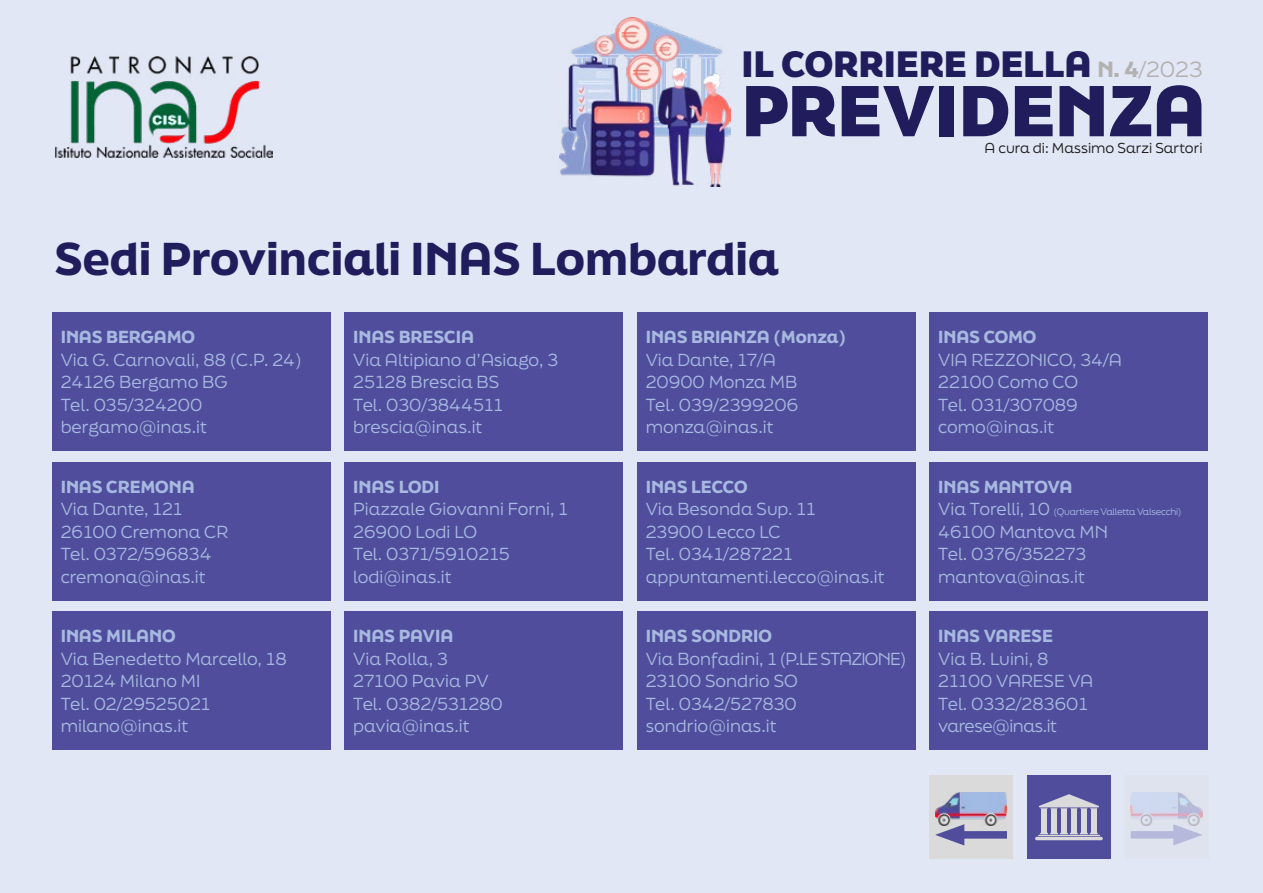
<style>
.page{position:relative;width:1263px;height:893px;background:#e2e7f6}
.page>*{position:absolute;margin:0;border:0;box-sizing:border-box;transform-origin:0 0}
.t1{font:800 67.95px "Final Six";color:#211d5c}
.t2{font:900 43.5px "Final Six";color:#211d5c}
.t3{font:800 34.65px "Final Six";color:#211d5c}
.t4{font:20.85px "Final Six";color:#b3b2b2}
.t5{font:16.5px "Final Six";color:#a7b9e0}
.t6{font:900 16.5px "Final Six";letter-spacing:-.005em;color:#a7b9e0}
.t7{font:16.5px "Final Six";letter-spacing:-.03em;color:#a7b9e0}
.t8{font:13.65px "Final Six";color:#1d1d1b}
.t9{font:9px "Final Six";letter-spacing:-.03em;color:#a7b9e0}
.s1{font-weight:900}
.s2{font-size:16.5px}
</style>
<div class="page">
<img style="left:55px;top:54px;width:217px;height:104px">
<img style="left:560px;top:18px;width:170px;height:169px">
<div style="left:1027px;top:775px;width:83px;height:84px;background:#4f4d9c"></div>
<svg style="left:1038px;top:794px;width:61px;height:40px"></svg>
<hr style="left:1038px;top:835px;width:62px;height:1px;background:#dadada">
<hr style="left:1035px;top:837px;width:68px;height:3px;background:#dadada;border-radius:2px">
<div style="left:1125px;top:775px;width:83px;height:84px;background:#dfe3ed"></div>
<img style="left:1131px;top:793px;width:71px;height:33px">
<div style="left:1131px;top:831px;width:54px;height:8px;background:#b6b9db"></div>
<svg style="left:1173px;top:824px;width:29px;height:21px"></svg>
<div style="left:930px;top:775px;width:83px;height:84px;background:#dadada"></div>
<img style="left:935px;top:793px;width:72px;height:33px">
<div style="left:952px;top:831px;width:55px;height:8px;background:#4f4d9c"></div>
<svg style="left:935px;top:824px;width:29px;height:21px"></svg>
<div style="left:52px;top:313px;width:279px;height:138px;background:#4f4d9c"></div>
<div style="left:52px;top:462px;width:279px;height:138px;background:#4f4d9c"></div>
<div style="left:52px;top:611px;width:279px;height:138px;background:#4f4d9c"></div>
<div style="left:345px;top:313px;width:278px;height:138px;background:#4f4d9c"></div>
<div style="left:345px;top:462px;width:278px;height:138px;background:#4f4d9c"></div>
<div style="left:345px;top:611px;width:278px;height:138px;background:#4f4d9c"></div>
<div style="left:637px;top:313px;width:279px;height:138px;background:#4f4d9c"></div>
<div style="left:637px;top:462px;width:279px;height:138px;background:#4f4d9c"></div>
<div style="left:637px;top:611px;width:279px;height:138px;background:#4f4d9c"></div>
<div style="left:930px;top:313px;width:278px;height:138px;background:#4f4d9c"></div>
<div style="left:930px;top:462px;width:278px;height:138px;background:#4f4d9c"></div>
<div style="left:930px;top:611px;width:278px;height:138px;background:#4f4d9c"></div>
<h3 class="t3" style="left:741px;top:39px;width:352px">IL CORRIERE DELLA</h3>
<h1 class="t1" style="left:741px;top:61px;width:466px">PREVIDENZA</h1>
<p class="t8" style="left:984px;top:137px;width:220px">A cura di: Massimo Sarzi Sartori</p>
<p class="t4" style="left:1097px;top:54px;width:107px"><span class="s1">N. 4</span>/2023</p>
<p class="t2" style="left:54px;top:227px;width:726px">Sedi Provinciali INAS Lombardia</p>
<p class="t6" style="left:61px;top:325px;width:136px">INAS BERGAMO</p>
<p class="t5" style="left:61px;top:347px;width:242px">Via G. Carnovali, 88 (C.P. 24)</p>
<p class="t5" style="left:61px;top:370px;width:168px">24126 Bergamo BG</p>
<p class="t5" style="left:61px;top:392px;width:143px">Tel. 035/324200</p>
<p class="t5" style="left:61px;top:415px;width:148px">bergamo@inas.it</p>
<p class="t6" style="left:61px;top:474px;width:135px">INAS CREMONA</p>
<p class="t5" style="left:61px;top:497px;width:123px">Via Dante, 121</p>
<p class="t5" style="left:61px;top:519px;width:169px">26100 Cremona CR</p>
<p class="t5" style="left:61px;top:542px;width:152px">Tel. 0372/596834</p>
<p class="t5" style="left:61px;top:564px;width:146px">cremona@inas.it</p>
<p class="t6" style="left:61px;top:624px;width:116px">INAS MILANO</p>
<p class="t5" style="left:61px;top:646px;width:227px">Via Benedetto Marcello, 18</p>
<p class="t5" style="left:61px;top:669px;width:141px">20124 Milano MI</p>
<p class="t5" style="left:61px;top:691px;width:151px">Tel. 02/29525021</p>
<p class="t5" style="left:61px;top:714px;width:129px">milano@inas.it</p>
<p class="t6" style="left:353px;top:325px;width:122px">INAS BRESCIA</p>
<p class="t5" style="left:353px;top:347px;width:206px">Via Altipiano d’Asiago, 3</p>
<p class="t5" style="left:353px;top:370px;width:147px">25128 Brescia BS</p>
<p class="t5" style="left:353px;top:392px;width:151px">Tel. 030/3844511</p>
<p class="t5" style="left:353px;top:415px;width:131px">brescia@inas.it</p>
<p class="t6" style="left:353px;top:474px;width:88px">INAS LODI</p>
<p class="t5" style="left:353px;top:497px;width:216px">Piazzale Giovanni Forni, 1</p>
<p class="t5" style="left:353px;top:519px;width:125px">26900 Lodi LO</p>
<p class="t5" style="left:353px;top:542px;width:158px">Tel. 0371/5910215</p>
<p class="t5" style="left:353px;top:564px;width:100px">lodi@inas.it</p>
<p class="t6" style="left:353px;top:624px;width:102px">INAS PAVIA</p>
<p class="t5" style="left:353px;top:646px;width:96px">Via Rolla, 3</p>
<p class="t5" style="left:353px;top:669px;width:137px">27100 Pavia PV</p>
<p class="t5" style="left:353px;top:691px;width:151px">Tel. 0382/531280</p>
<p class="t5" style="left:353px;top:714px;width:118px">pavia@inas.it</p>
<p class="t6" style="left:646px;top:325px;width:202px">INAS BRIANZA (Monza)</p>
<p class="t5" style="left:646px;top:347px;width:132px">Via Dante, 17/A</p>
<p class="t5" style="left:646px;top:370px;width:153px">20900 Monza MB</p>
<p class="t5" style="left:646px;top:392px;width:154px">Tel. 039/2399206</p>
<p class="t5" style="left:646px;top:415px;width:129px">monza@inas.it</p>
<p class="t6" style="left:646px;top:474px;width:103px">INAS LECCO</p>
<p class="t5" style="left:646px;top:497px;width:171px">Via Besonda Sup. 11</p>
<p class="t5" style="left:646px;top:519px;width:136px">23900 Lecco LC</p>
<p class="t5" style="left:646px;top:542px;width:148px">Tel. 0341/287221</p>
<p class="t5" style="left:646px;top:564px;width:240px">appuntamenti.lecco@inas.it</p>
<p class="t6" style="left:646px;top:624px;width:128px">INAS SONDRIO</p>
<p class="t5" style="left:646px;top:646px;width:262px">Via Bonfadini, 1 (P.LE STAZIONE)</p>
<p class="t5" style="left:646px;top:669px;width:154px">23100 Sondrio SO</p>
<p class="t5" style="left:646px;top:691px;width:153px">Tel. 0342/527830</p>
<p class="t5" style="left:646px;top:714px;width:132px">sondrio@inas.it</p>
<p class="t6" style="left:938px;top:325px;width:100px">INAS COMO</p>
<p class="t5" style="left:938px;top:347px;width:185px">VIA REZZONICO, 34/A</p>
<p class="t5" style="left:938px;top:370px;width:141px">22100 Como CO</p>
<p class="t5" style="left:938px;top:392px;width:141px">Tel. 031/307089</p>
<p class="t5" style="left:938px;top:415px;width:117px">como@inas.it</p>
<p class="t6" style="left:938px;top:474px;width:136px">INAS MANTOVA</p>
<p class="t9" style="left:938px;top:505px;width:245px"><span class="s2">Via Torelli, 10</span> (Quartiere Valletta Valsecchi)</p>
<p class="t5" style="left:938px;top:519px;width:171px">46100 Mantova MN</p>
<p class="t5" style="left:938px;top:542px;width:150px">Tel. 0376/352273</p>
<p class="t5" style="left:938px;top:564px;width:148px">mantova@inas.it</p>
<p class="t6" style="left:938px;top:624px;width:116px">INAS VARESE</p>
<p class="t5" style="left:938px;top:646px;width:112px">Via B. Luini, 8</p>
<p class="t5" style="left:938px;top:669px;width:157px">21100 VARESE VA</p>
<p class="t5" style="left:938px;top:691px;width:151px">Tel. 0332/283601</p>
<p class="t7" style="left:938px;top:714px;width:120px">varese@inas.it</p>
</div>
